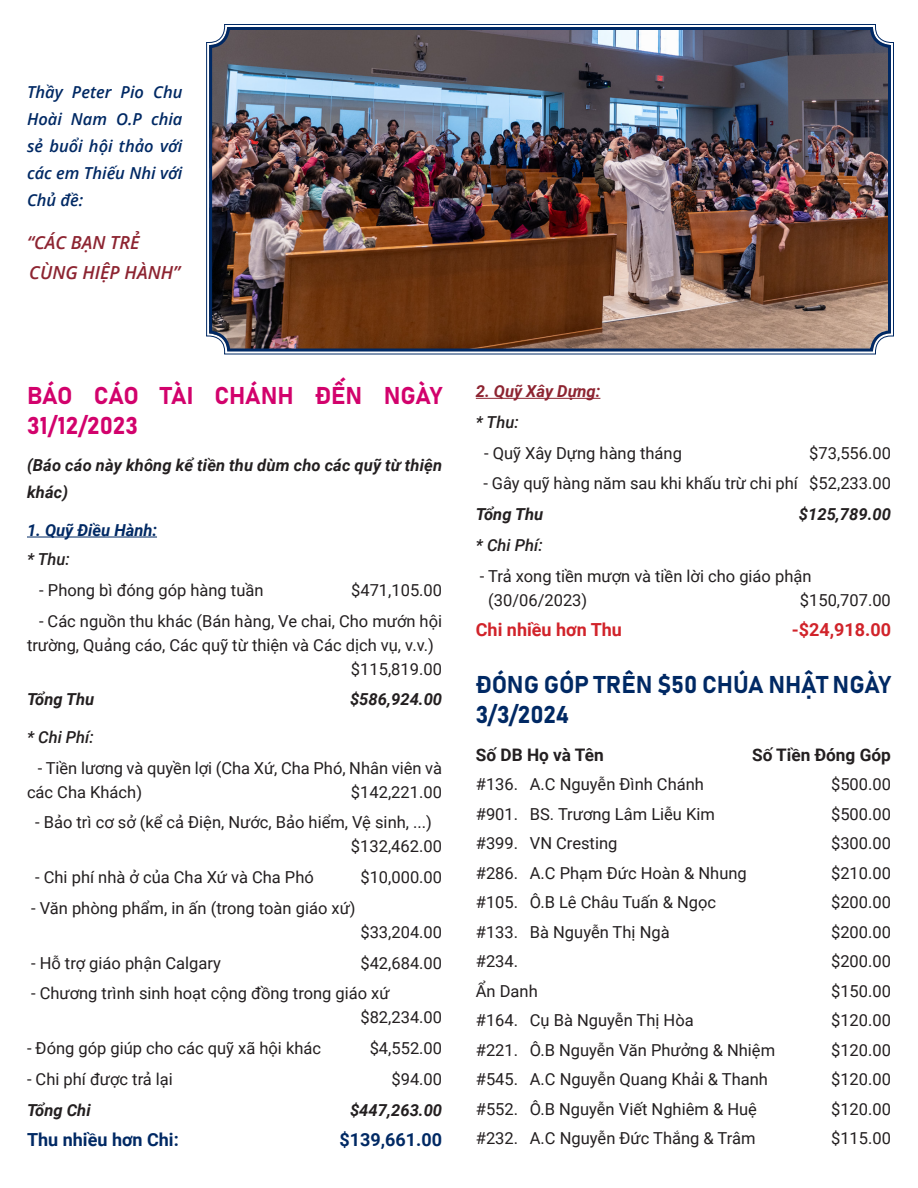
<style>
.page{position:relative;width:918px;height:1188px;background:#fff}
.page>*{position:absolute;margin:0;border:0;box-sizing:border-box;transform-origin:0 0}
.t1{font:24px/30px "Bahnschrift";letter-spacing:-.01em;color:#002964}
.t2{font:24px/30px "Bahnschrift";letter-spacing:-.005em;color:#d2026c}
.t3{font:700 18px "Roboto";color:#002964}
.t4{font:700 18px "Roboto";color:#d1232a}
.t5{font:italic 600 18px/30px "Open Sans";color:#8d2431}
.Thong_Bao_Title{font:700 17.25px "Roboto";color:#231f20}
.t6{font:16.5px/24px "Roboto";color:#231f20}
.t7{font:italic 700 16.5px/27px "Roboto";color:#231f20}
.t8{font:italic 600 16.5px/27px "Open Sans";color:#002964;text-align:justify}
.t9{font:italic 500 16.5px "Roboto";color:#231f20}
.t10{font:italic 700 16.5px "Roboto";color:#002964}
.t11{font:italic 700 16.5px "Roboto";color:#8d2431}
</style>
<div class="page">
<hr style="left:27px;top:537px;width:130px;height:1px;background:#002964">
<hr style="left:476px;top:398px;width:124px;height:1px;background:#8d2431">
<img style="left:206px;top:24px;width:688px;height:331px">
<div style="left:209px;top:27px;width:682px;height:325px;border:3px solid #002964;border-radius:18px"></div>
<p class="t8" style="left:27px;top:78px;width:157px">Thầy Peter Pio Chu Hoài Nam O.P chia sẻ buổi hội thảo với các em Thiếu Nhi với Chủ đề:</p>
<p class="t5" style="left:27px;top:228px;width:155px">“CÁC BẠN TRẺ<br>CÙNG HIỆP HÀNH”</p>
<p class="t2" style="left:27px;top:379px;width:417px">BÁO CÁO TÀI CHÁNH ĐẾN NGÀY<br>31/12/2023</p>
<p class="t7" style="left:27px;top:451px;width:417px">(Báo cáo này không kể tiền thu dùm cho các quỹ từ thiện khác)</p>
<p class="t10" style="left:27px;top:518px;width:132px">1. Quỹ Điều Hành:</p>
<p class="t9" style="left:27px;top:548px;width:44px">* Thu:</p>
<p class="t6" style="left:39px;top:577px;width:226px">- Phong bì đóng góp hàng tuần</p>
<p class="t6" style="left:351px;top:577px;width:93px">$471,105.00</p>
<p class="t6" style="left:39px;top:608px;width:405px">- Các nguồn thu khác (Bán hàng, Ve chai, Cho mướn hội</p>
<p class="t6" style="left:27px;top:632px;width:408px">trường, Quảng cáo, Các quỹ từ thiện và Các dịch vụ, v.v.)</p>
<p class="t6" style="left:351px;top:656px;width:93px">$115,819.00</p>
<p class="t7" style="left:27px;top:685px;width:69px">Tổng Thu</p>
<p class="t7" style="left:350px;top:685px;width:94px">$586,924.00</p>
<p class="t9" style="left:27px;top:726px;width:68px">* Chi Phí:</p>
<p class="t6" style="left:27px;top:755px;width:417px;text-indent:11px">- Tiền lương và quyền lợi (Cha Xứ, Cha Phó, Nhân viên và các Cha Khách)</p>
<p class="t6" style="left:351px;top:779px;width:93px">$142,221.00</p>
<p class="t6" style="left:351px;top:810px;width:93px;text-indent:-316px">- Bảo trì cơ sở (kể cả Điện, Nước, Bảo hiểm, Vệ sinh, ...) $132,462.00</p>
<p class="t6" style="left:35px;top:865px;width:280px">- Chi phí nhà ở của Cha Xứ và Cha Phó</p>
<p class="t6" style="left:360px;top:865px;width:83px">$10,000.00</p>
<p class="t6" style="left:31px;top:895px;width:326px">- Văn phòng phẩm, in ấn (trong toàn giáo xứ)</p>
<p class="t6" style="left:360px;top:919px;width:83px">$33,204.00</p>
<p class="t6" style="left:31px;top:950px;width:191px">- Hỗ trợ giáo phận Calgary</p>
<p class="t6" style="left:360px;top:950px;width:83px">$42,684.00</p>
<p class="t6" style="left:360px;top:981px;width:83px;text-indent:-329px">- Chương trình sinh hoạt cộng đồng trong giáo xứ $82,234.00</p>
<p class="t6" style="left:27px;top:1036px;width:296px">- Đóng góp giúp cho các quỹ xã hội khác</p>
<p class="t6" style="left:370px;top:1036px;width:74px">$4,552.00</p>
<p class="t6" style="left:27px;top:1066px;width:147px">- Chi phí được trả lại</p>
<p class="t6" style="left:391px;top:1066px;width:52px">$94.00</p>
<p class="t7" style="left:27px;top:1096px;width:65px">Tổng Chi</p>
<p class="t7" style="left:350px;top:1096px;width:94px">$447,263.00</p>
<p class="t3" style="left:27px;top:1127px;width:153px">Thu nhiều hơn Chi:</p>
<p class="t3" style="left:340px;top:1127px;width:104px">$139,661.00</p>
<p class="t11" style="left:476px;top:380px;width:126px">2. Quỹ Xây Dựng:</p>
<p class="t9" style="left:476px;top:410px;width:44px">* Thu:</p>
<p class="t6" style="left:484px;top:440px;width:199px">- Quỹ Xây Dựng hàng tháng</p>
<p class="t6" style="left:809px;top:440px;width:83px">$73,556.00</p>
<p class="t6" style="left:483px;top:471px;width:409px">- Gây quỹ hàng năm sau khi khấu trừ chi phí $52,233.00</p>
<p class="t7" style="left:476px;top:500px;width:69px">Tổng Thu</p>
<p class="t7" style="left:799px;top:500px;width:94px">$125,789.00</p>
<p class="t9" style="left:476px;top:533px;width:68px">* Chi Phí:</p>
<p class="t6" style="left:488px;top:563px;width:325px;text-indent:-8px">- Trả xong tiền mượn và tiền lời cho giáo phận (30/06/2023)</p>
<p class="t6" style="left:800px;top:587px;width:93px">$150,707.00</p>
<p class="t4" style="left:476px;top:617px;width:148px">Chi nhiều hơn Thu</p>
<p class="t4" style="left:792px;top:617px;width:101px">-$24,918.00</p>
<p class="t1" style="left:476px;top:668px;width:417px">ĐÓNG GÓP TRÊN $50 CHÚA NHẬT NGÀY<br>3/3/2024</p>
<p class="Thong_Bao_Title" style="left:476px;top:743px;width:129px">Số DB Họ và Tên</p>
<p class="Thong_Bao_Title" style="left:752px;top:743px;width:140px">Số Tiền Đóng Góp</p>
<p class="t6" style="left:476px;top:772px;width:230px">#136. A.C Nguyễn Đình Chánh</p>
<p class="t6" style="left:831px;top:772px;width:61px">$500.00</p>
<p class="t6" style="left:476px;top:801px;width:241px">#901. BS. Trương Lâm Liễu Kim</p>
<p class="t6" style="left:831px;top:801px;width:61px">$500.00</p>
<p class="t6" style="left:476px;top:831px;width:143px">#399. VN Cresting</p>
<p class="t6" style="left:831px;top:831px;width:61px">$300.00</p>
<p class="t6" style="left:476px;top:860px;width:272px">#286. A.C Phạm Đức Hoàn &amp; Nhung</p>
<p class="t6" style="left:831px;top:860px;width:61px">$210.00</p>
<p class="t6" style="left:476px;top:890px;width:242px">#105. Ô.B Lê Châu Tuấn &amp; Ngọc</p>
<p class="t6" style="left:831px;top:890px;width:61px">$200.00</p>
<p class="t6" style="left:476px;top:919px;width:195px">#133. Bà Nguyễn Thị Ngà</p>
<p class="t6" style="left:831px;top:919px;width:61px">$200.00</p>
<p class="t6" style="left:476px;top:949px;width:44px">#234.</p>
<p class="t6" style="left:831px;top:949px;width:61px">$200.00</p>
<p class="t6" style="left:476px;top:978px;width:63px">Ẩn Danh</p>
<p class="t6" style="left:831px;top:978px;width:61px">$150.00</p>
<p class="t6" style="left:476px;top:1008px;width:219px">#164. Cụ Bà Nguyễn Thị Hòa</p>
<p class="t6" style="left:831px;top:1008px;width:61px">$120.00</p>
<p class="t6" style="left:476px;top:1037px;width:301px">#221. Ô.B Nguyễn Văn Phưởng &amp; Nhiệm</p>
<p class="t6" style="left:831px;top:1037px;width:61px">$120.00</p>
<p class="t6" style="left:476px;top:1067px;width:294px">#545. A.C Nguyễn Quang Khải &amp; Thanh</p>
<p class="t6" style="left:831px;top:1067px;width:61px">$120.00</p>
<p class="t6" style="left:476px;top:1096px;width:283px">#552. Ô.B Nguyễn Viết Nghiêm &amp; Huệ</p>
<p class="t6" style="left:831px;top:1096px;width:61px">$120.00</p>
<p class="t6" style="left:476px;top:1126px;width:281px">#232. A.C Nguyễn Đức Thắng &amp; Trâm</p>
<p class="t6" style="left:831px;top:1126px;width:61px">$115.00</p>
</div>
